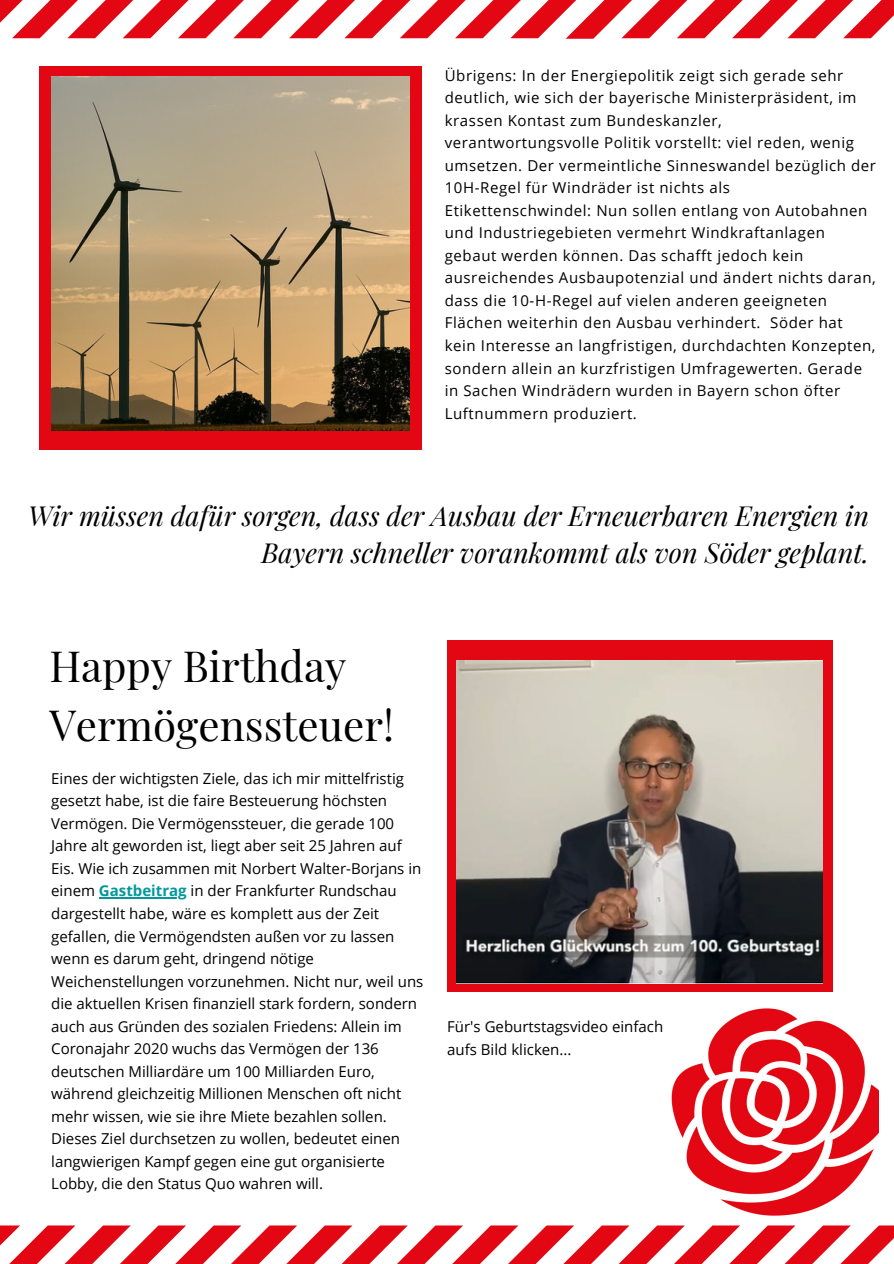
<style>
.page{position:relative;width:894px;height:1264px;background:#fff}
.page>*{position:absolute;margin:0;border:0;box-sizing:border-box;transform-origin:0 0}
.t1{font:42px "Playfair Display";color:#000}
.t2{font:italic 27px/37.2px "Playfair Display";color:#000;text-align:right}
.t3{font:15px/22.5px "Open Sans";color:#000}
.t4{font:15px/22.5px "Open Sans";letter-spacing:.04em;color:#000}
.s1{font-weight:700;color:#03989e}
</style>
<div class="page">
<div style="left:39px;top:67px;width:382px;height:382px;background:#e30714"></div>
<img style="left:51px;top:76px;width:358px;height:354px">
<svg style="left:0;top:0;width:893px;height:39px"></svg>
<svg style="left:0;top:1225px;width:893px;height:38px"></svg>
<img style="left:671px;top:1008px;width:206px;height:208px">
<div style="left:447px;top:640px;width:385px;height:351px;background:#e30714"></div>
<img style="left:457px;top:661px;width:364px;height:322px">
<hr style="left:99px;top:897px;width:88px;height:1px;background:#03989e">
<p class="t4" style="left:444px;top:64px;width:433px">Übrigens: In der Energiepolitik zeigt sich gerade sehr deutlich, wie sich der bayerische Ministerpräsident, im krassen Kontast zum Bundeskanzler, verantwortungsvolle Politik vorstellt: viel reden, wenig umsetzen. Der vermeintliche Sinneswandel bezüglich der 10H-Regel für Windräder ist nichts als Etikettenschwindel: Nun sollen entlang von Autobahnen und Industriegebieten vermehrt Windkraftanlagen gebaut werden können. Das schafft jedoch kein ausreichendes Ausbaupotenzial und ändert nichts daran, dass die 10-H-Regel auf vielen anderen geeigneten Flächen weiterhin den Ausbau verhindert. Söder hat kein Interesse an langfristigen, durchdachten Konzepten, sondern allein an kurzfristigen Umfragewerten. Gerade in Sachen Windrädern wurden in Bayern schon öfter Luftnummern produziert.</p>
<p class="t2" style="left:28px;top:496px;width:842px">Wir müssen dafür sorgen, dass der Ausbau der Erneuerbaren Energien in<br>Bayern schneller vorankommt als von Söder geplant.</p>
<p class="t1" style="left:49px;top:636px;width:298px">Happy Birthday</p>
<p class="t1" style="left:49px;top:695px;width:346px">Vermögenssteuer!</p>
<p class="t3" style="left:51px;top:766px;width:373px">Eines der wichtigsten Ziele, das ich mir mittelfristig gesetzt habe, ist die faire Besteuerung höchsten Vermögen. Die Vermögenssteuer, die gerade 100<br>Jahre alt geworden ist, liegt aber seit 25 Jahren auf Eis. Wie ich zusammen mit Norbert Walter-Borjans in einem <span class="s1">Gastbeitrag</span> in der Frankfurter Rundschau dargestellt habe, wäre es komplett aus der Zeit gefallen, die Vermögendsten außen vor zu lassen wenn es darum geht, dringend nötige Weichenstellungen vorzunehmen. Nicht nur, weil uns die aktuellen Krisen finanziell stark fordern, sondern auch aus Gründen des sozialen Friedens: Allein im Coronajahr 2020 wuchs das Vermögen der 136 deutschen Milliardäre um 100 Milliarden Euro, während gleichzeitig Millionen Menschen oft nicht mehr wissen, wie sie ihre Miete bezahlen sollen.<br>Dieses Ziel durchsetzen zu wollen, bedeutet einen langwierigen Kampf gegen eine gut organisierte Lobby, die den Status Quo wahren will.</p>
<p class="t3" style="left:447px;top:1015px;width:217px">Für's Geburtstagsvideo einfach aufs Bild klicken...</p>
</div>
